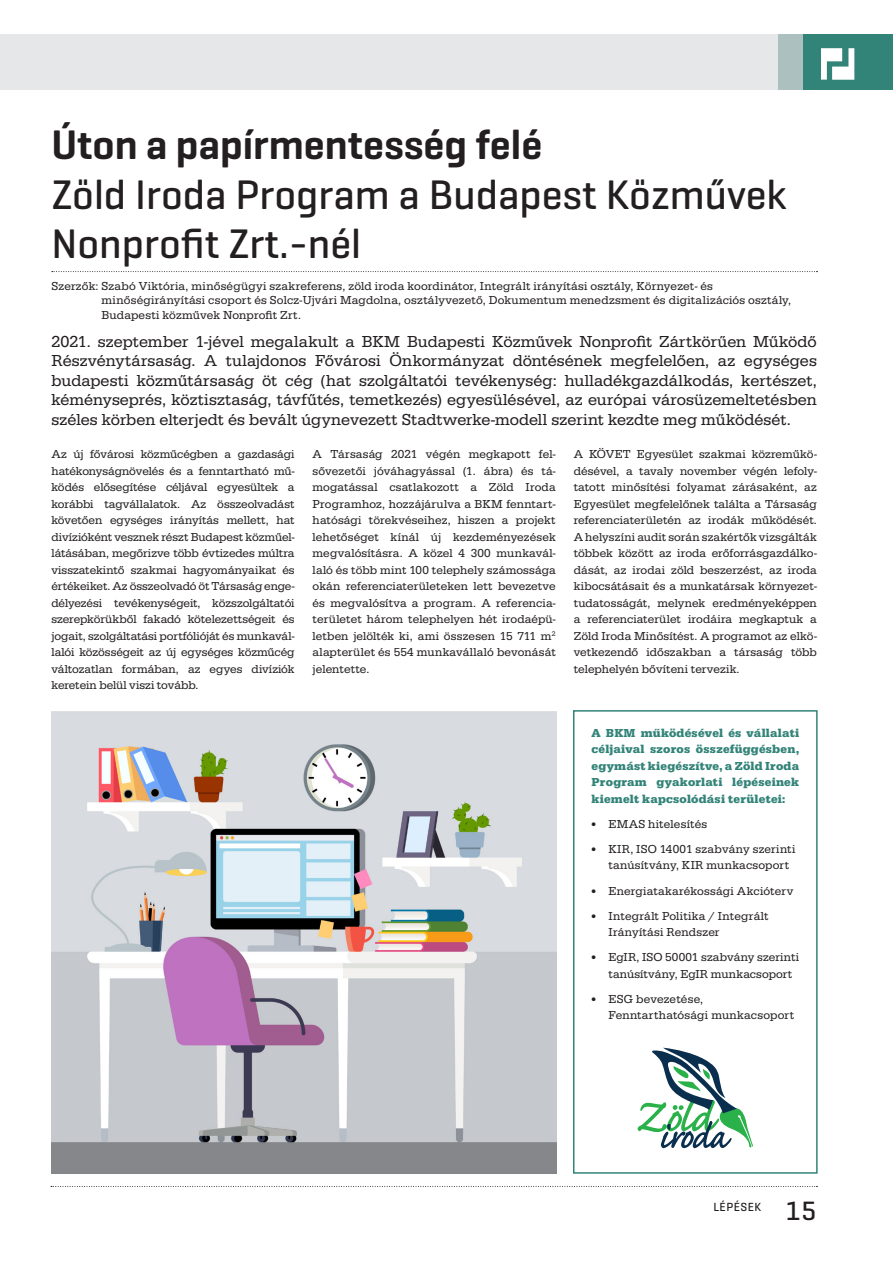
<style>
.page{position:relative;width:893px;height:1263px;background:#fff}
.page>*{position:absolute;margin:0;border:0;box-sizing:border-box;transform-origin:0 0}
.cikk_főcím{font:500 42px/49.5px "Geogrotesque";color:#231f20}
.oldaszam{font:500 27px "Geogrotesque";color:#231f20}
.lead{font:16.5px/19.5px "Serifa";color:#231f20;text-align:justify}
.kenyer{font:12px/16.5px "Serifa";letter-spacing:.01em;color:#231f20}
.szerzo{font:12px/14.4px "Serifa";letter-spacing:.015em;color:#231f20}
.szines_alcím_02{font:700 12px/16.5px "Serifa";letter-spacing:.02em;color:#328378;text-align:justify}
.t1{font:500 12px "Geogrotesque";letter-spacing:.04em;color:#231f20}
.s1{font-weight:600}
.s2{font-family:"Geogrotesque";font-weight:300}
</style>
<div class="page">
<div style="left:0;top:34px;width:893px;height:55px;background:#e6e7e9"></div>
<svg style="left:51px;top:1186px;width:766px;height:1px"></svg>
<div style="left:778px;top:34px;width:115px;height:55px;background:#acc1bf"></div>
<div style="left:804px;top:34px;width:89px;height:55px;background:#328378"></div>
<svg style="left:821px;top:48px;width:33px;height:32px"></svg>
<svg style="left:52px;top:271px;width:765px;height:1px"></svg>
<div style="left:573px;top:710px;width:245px;height:464px;border:2px solid #328378"></div>
<svg style="left:638px;top:1048px;width:115px;height:100px"></svg>
<img style="left:51px;top:712px;width:505px;height:462px">
<p class="cikk_főcím" style="left:51px;top:119px;width:736px"><span class="s1">Úton a papírmentesség felé<br></span>Zöld Iroda Program a Budapest Közművek<br>Nonprofit Zrt.-nél</p>
<p class="szerzo" style="left:102px;top:279px;width:691px;text-indent:-50px">Szerzők: Szabó Viktória, minőségügyi szakreferens, zöld iroda koordinátor, Integrált irányítási osztály, Környezet- és minőségirányítási csoport és Solcz-Ujvári Magdolna, osztályvezető, Dokumentum menedzsment és digitalizációs osztály,<br>Budapesti közművek Nonprofit Zrt.</p>
<p class="lead" style="left:51px;top:332px;width:767px">2021. szeptember 1-jével megalakult a BKM Budapesti Közművek Nonprofit Zártkörűen Működő Részvénytársaság. A tulajdonos Fővárosi Önkormányzat döntésének megfelelően, az egységes budapesti közműtársaság öt cég (hat szolgáltatói tevékenység: hulladékgazdálkodás, kertészet, kéményseprés, köztisztaság, távfűtés, temetkezés) egyesülésével, az európai városüzemeltetésben széles körben elterjedt és bevált úgynevezett Stadtwerke-modell szerint kezdte meg működését.</p>
<p class="kenyer" style="left:51px;top:446px;width:245px;text-align:justify">Az új fővárosi közműcégben a gazdasági hatékonyságnövelés és a fenntartható mű-- ködés elősegítése céljával egyesültek a korábbi tagvállalatok. Az összeolvadást követően egységes irányítás mellett, hat divízióként vesznek részt Budapest közműel&shy;látásában, megőrizve több évtizedes múltra visszatekintő szakmai hagyományaikat és értékeiket. Az összeolvadó öt Társaság enge&shy;délyezési tevékenységeit, közszolgáltatói szerepkörükből fakadó kötelezettségeit és jogait, szolgáltatási portfólióját és munkavál&shy;lalói közösségeit az új egységes közműcég változatlan formában, az egyes divíziók keretein belül viszi tovább.</p>
<p class="kenyer" style="left:313px;top:446px;width:245px;text-align:justify">A Társaság 2021 végén megkapott fel&shy;sővezetői jóváhagyással (1. ábra) és tá&shy;mogatással csatlakozott a Zöld Iroda Programhoz, hozzájárulva a BKM fenntart&shy;hatósági törekvéseihez, hiszen a projekt lehetőséget kínál új kezdeményezések megvalósításra. A közel 4 300 munkavál&shy;laló és több mint 100 telephely számossága okán referenciaterületeken lett bevezetve és megvalósítva a program. A referencia&shy;területet három telephelyen hét irodaépü&shy;letben jelölték ki, ami összesen 15 711 m<sup>2 </sup>alapterület és 554 munkavállaló bevonását jelentette.</p>
<p class="kenyer" style="left:574px;top:446px;width:245px;text-align:justify">A KÖVET Egyesület szakmai közreműkö&shy;désével, a tavaly november végén lefoly&shy;tatott minősítési folyamat zárásaként, az Egyesület megfelelőnek találta a Társaság referenciaterületén az irodák működését.<br>A helyszíni audit során szakértők vizsgálták többek között az iroda erőforrásgazdálko&shy;dását, az irodai zöld beszerzést, az iroda kibocsátásait és a munkatársak környezet&shy;tudatosságát, melynek eredményeképpen a referenciaterület irodáira megkaptuk a Zöld Iroda Minősítést. A programot az elkö&shy;vetkezendő időszakban a társaság több telephelyén bővíteni tervezik.</p>
<p class="szines_alcím_02" style="left:591px;top:725px;width:209px">A BKM működésével és vállalati céljaival szoros összefüggésben, egymást kiegészítve, a Zöld Iroda Program gyakorlati lépéseinek kiemelt kapcsolódási területei:</p>
<p class="kenyer" style="left:591px;top:816px;width:117px"><span class="s2">∫</span> EMAS hitelesítés</p>
<p class="kenyer" style="left:608px;top:841px;width:188px;text-indent:-17px"><span class="s2">∫</span> KIR, ISO 14001 szabvány szerinti tanúsítvány, KIR munkacsoport</p>
<p class="kenyer" style="left:591px;top:882px;width:203px"><span class="s2">∫</span> Energiatakarékossági Akcióterv</p>
<p class="kenyer" style="left:608px;top:907px;width:161px;text-indent:-17px"><span class="s2">∫</span> Integrált Politika / Integrált<br>Irányítási Rendszer</p>
<p class="kenyer" style="left:608px;top:949px;width:192px;text-indent:-17px"><span class="s2">∫</span> EgIR, ISO 50001 szabvány szerinti tanúsítvány, EgIR munkacsoport</p>
<p class="kenyer" style="left:608px;top:990px;width:187px;text-indent:-17px"><span class="s2">∫</span> ESG bevezetése,<br>Fenntarthatósági munkacsoport</p>
<p class="t1" style="left:713px;top:1199px;width:49px">LÉPÉSEK</p>
<p class="oldaszam" style="left:786px;top:1193px;width:32px">15</p>
</div>
